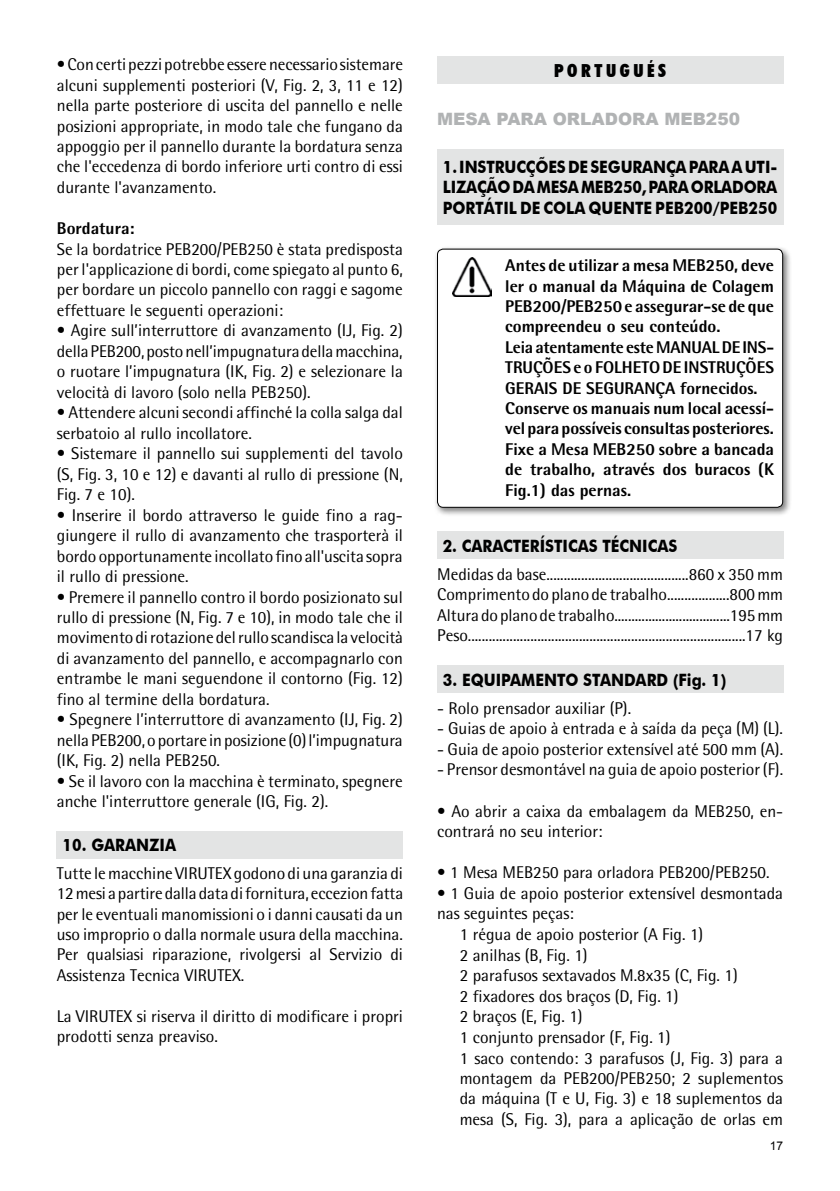
<style>
.page{position:relative;width:840px;height:1191px;background:#fff}
.page>*{position:absolute;margin:0;border:0;box-sizing:border-box;transform-origin:0 0}
.t1{font:900 condensed 18px "Futura BT";letter-spacing:.2em;color:#000}
.t2{font:17px/20.4px "Rotis Semi Sans";color:#000;text-align:justify}
.t3{font:800 17px/20.4px "Rotis Semi Sans";color:#000}
.t4{font:700 17px/20.4px "Futura BT";color:#000;text-align:justify;scale:.9 1}
.t5{font:900 17px "Arial";color:#b1b3b4}
.t6{font:12px "Arial";color:#000}
</style>
<div class="page">
<div style="left:57px;top:831px;width:345px;height:27px;background:#e3e4e4"></div>
<div style="left:437px;top:57px;width:345px;height:27px;background:#e3e4e4"></div>
<div style="left:437px;top:149px;width:345px;height:76px;background:#e3e4e4"></div>
<div style="left:433px;top:245px;width:359px;height:272px;background:#000;opacity:.5"></div>
<div style="left:437px;top:249px;width:345px;height:258px;background:#fff;border-radius:6px"></div>
<img style="left:452px;top:258px;width:39px;height:38px">
<div style="left:437px;top:249px;width:345px;height:259px;border:1px solid #000;border-radius:6px"></div>
<div style="left:437px;top:531px;width:345px;height:28px;background:#e3e4e4"></div>
<div style="left:437px;top:665px;width:345px;height:28px;background:#e3e4e4"></div>
<p class="t2" style="left:57px;top:54px;width:347px">• Con certi pezzi potrebbe essere necessario sistemare alcuni supplementi posteriori (V, Fig. 2, 3, 11 e 12) nella parte posteriore di uscita del pannello e nelle posizioni appropriate, in modo tale che fungano da appoggio per il pannello durante la bordatura senza che l'eccedenza di bordo inferiore urti contro di essi durante l'avanzamento.</p>
<p class="t3" style="left:57px;top:218px;width:79px">Bordatura:</p>
<p class="t2" style="left:57px;top:238px;width:347px">Se la bordatrice PEB200/PEB250 è stata predisposta per l'applicazione di bordi, come spiegato al punto 6, per bordare un piccolo pannello con raggi e sagome effettuare le seguenti operazioni:</p>
<p class="t2" style="left:57px;top:320px;width:347px">• Agire sull’interruttore di avanzamento (IJ, Fig. 2) della PEB200, posto nell’impugnatura della macchina, o ruotare l’impugnatura (IK, Fig. 2) e selezionare la velocità di lavoro (solo nella PEB250).</p>
<p class="t2" style="left:57px;top:402px;width:347px">• Attendere alcuni secondi affinché la colla salga dal serbatoio al rullo incollatore.</p>
<p class="t2" style="left:57px;top:443px;width:347px">• Sistemare il pannello sui supplementi del tavolo (S, Fig. 3, 10 e 12) e davanti al rullo di pressione (N, Fig. 7 e 10).</p>
<p class="t2" style="left:57px;top:504px;width:347px">• Inserire il bordo attraverso le guide fino a rag&shy;giungere il rullo di avanzamento che trasporterà il bordo opportunamente incollato fino all'uscita sopra il rullo di pressione.</p>
<p class="t2" style="left:57px;top:586px;width:347px">• Premere il pannello contro il bordo posizionato sul rullo di pressione (N, Fig. 7 e 10), in modo tale che il movimento di rotazione del rullo scandisca la velocità di avanzamento del pannello, e accompagnarlo con entrambe le mani seguendone il contorno (Fig. 12) fino al termine della bordatura.</p>
<p class="t2" style="left:57px;top:709px;width:347px">• Spegnere l’interruttore di avanzamento (IJ, Fig. 2) nella PEB200, o portare in posizione (0) l’impugnatura (IK, Fig. 2) nella PEB250.</p>
<p class="t2" style="left:57px;top:770px;width:347px">• Se il lavoro con la macchina è terminato, spegnere anche l'interruttore generale (IG, Fig. 2).</p>
<p class="t4" style="left:63px;top:834px;width:128px">10. GARANZIA</p>
<p class="t2" style="left:57px;top:862px;width:348px">Tutte le macchine VIRUTEX godono di una garanzia di 12 mesi a partire dalla data di fornitura, eccezion fatta per le eventuali manomissioni o i danni causati da un uso improprio o dalla normale usura della macchina.<br>Per qualsiasi riparazione, rivolgersi al Servizio di Assistenza Tecnica VIRUTEX.</p>
<p class="t2" style="left:57px;top:1005px;width:347px">La VIRUTEX si riserva il diritto di modificare i propri prodotti senza preaviso.</p>
<p class="t1" style="left:554px;top:60px;width:113px">PORTUGUÉS</p>
<p class="t5" style="left:437px;top:107px;width:304px">MESA PARA ORLADORA MEB250</p>
<p class="t4" style="left:442px;top:157px;width:373px">1. INSTRUCÇÕES DE SEGURANÇA PARA A UTI-LIZAÇÃO DA MESA MEB250, PARA ORLADORA PORTÁTIL DE COLA QUENTE PEB200/PEB250</p>
<p class="t3" style="left:505px;top:255px;width:270px">Antes de utilizar a mesa MEB250, deve ler o manual da Máquina de Colagem PEB200/PEB250 e assegurar-se de que compreendeu o seu conteúdo.<br>Leia atentamente este MANUAL DE INS-TRUÇÕES e o FOLHETO DE INSTRUÇÕES GERAIS DE SEGURANÇA fornecidos.<br>Conserve os manuais num local acessí&shy;vel para possíveis consultas posteriores.<br>Fixe a Mesa MEB250 sobre a bancada de trabalho, através dos buracos (K Fig.1) das pernas.</p>
<p class="t4" style="left:442px;top:535px;width:262px">2. CARACTERÍSTICAS TÉCNICAS</p>
<p class="t2" style="left:437px;top:563px;width:347px">Medidas da base.........................................860 x 350 mm Comprimento do plano de trabalho..................800 mm Altura do plano de trabalho..................................195 mm Peso................................................................................17 kg</p>
<p class="t4" style="left:442px;top:669px;width:316px">3. EQUIPAMENTO STANDARD (Fig. 1)</p>
<p class="t2" style="left:437px;top:697px;width:195px">- Rolo prensador auxiliar (P).</p>
<p class="t2" style="left:437px;top:718px;width:347px">- Guias de apoio à entrada e à saída da peça (M) (L).</p>
<p class="t2" style="left:437px;top:738px;width:347px">- Guia de apoio posterior extensível até 500 mm (A).</p>
<p class="t2" style="left:437px;top:759px;width:347px">- Prensor desmontável na guia de apoio posterior (F).</p>
<p class="t2" style="left:437px;top:800px;width:347px">• Ao abrir a caixa da embalagem da MEB250, en&shy;contrará no seu interior:</p>
<p class="t2" style="left:437px;top:862px;width:334px">• 1 Mesa MEB250 para orladora PEB200/PEB250.</p>
<p class="t2" style="left:437px;top:882px;width:347px">• 1 Guia de apoio posterior extensível desmontada</p>
<p class="t2" style="left:437px;top:903px;width:138px">nas seguintes peças:</p>
<p class="t2" style="left:459px;top:923px;width:245px">1 régua de apoio posterior (A Fig. 1)</p>
<p class="t2" style="left:459px;top:944px;width:129px">2 anilhas (B, Fig. 1)</p>
<p class="t2" style="left:459px;top:965px;width:279px">2 parafusos sextavados M.8x35 (C, Fig. 1)</p>
<p class="t2" style="left:459px;top:985px;width:220px">2 fixadores dos braços (D, Fig. 1)</p>
<p class="t2" style="left:459px;top:1006px;width:124px">2 braços (E, Fig. 1)</p>
<p class="t2" style="left:459px;top:1026px;width:212px">1 conjunto prensador (F, Fig. 1)</p>
<p class="t2" style="left:459px;top:1047px;width:324px">1 saco contendo: 3 parafusos (J, Fig. 3) para a</p>
<p class="t2" style="left:459px;top:1067px;width:325px">montagem da PEB200/PEB250; 2 suplementos</p>
<p class="t2" style="left:459px;top:1088px;width:325px">da máquina (T e U, Fig. 3) e 18 suplementos da</p>
<p class="t2" style="left:459px;top:1108px;width:325px">mesa (S, Fig. 3), para a aplicação de orlas em</p>
<p class="t6" style="left:769px;top:1138px;width:15px">17</p>
</div>
